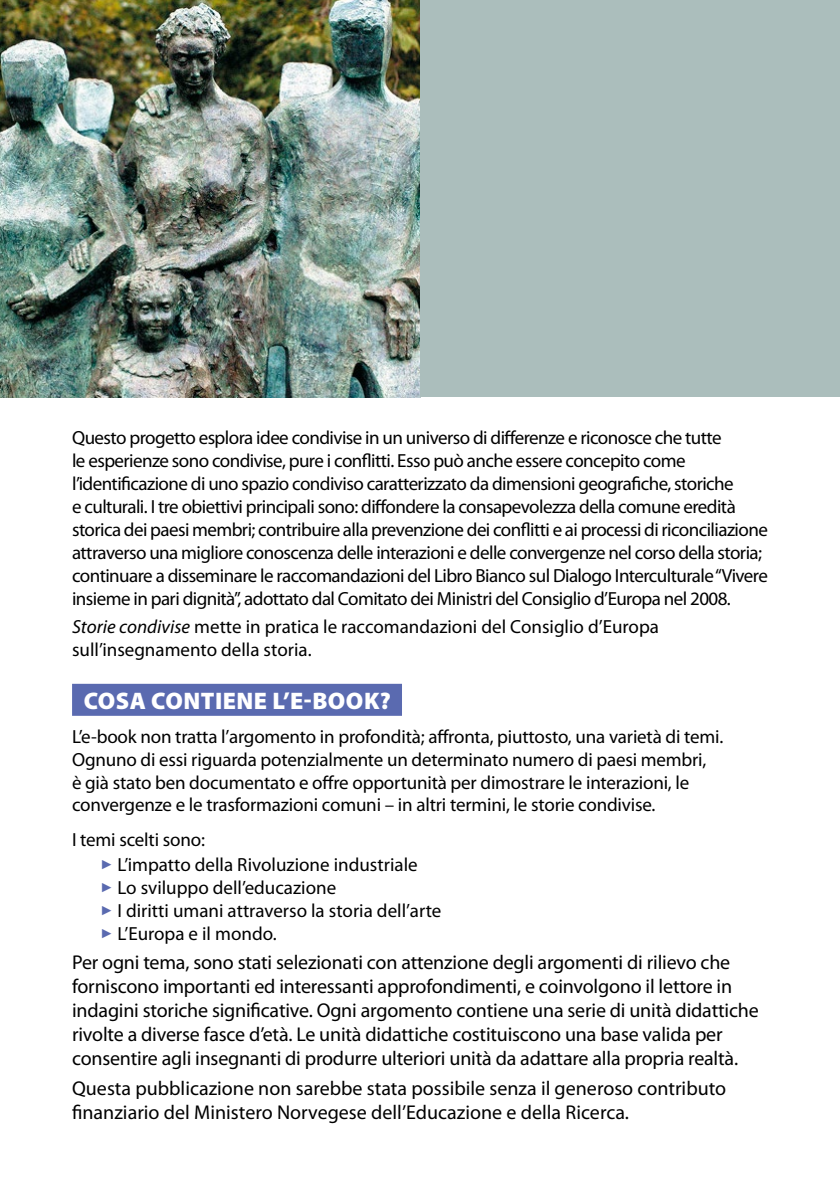
<style>
.page{position:relative;width:840px;height:1191px;background:#fff}
.page>*{position:absolute;margin:0;border:0;box-sizing:border-box;transform-origin:0 0}
.t1{font:900 24px "Myriad Pro";letter-spacing:.02em;color:#fff}
.t2{font:20px/24px "Myriad Pro";letter-spacing:-.01em;color:#000}
.t3{font:19px/23px "Myriad Pro";letter-spacing:-.03em;color:#000}
.t4{font:19px/22.8px "Myriad Pro";letter-spacing:-.01em;color:#000}
.t5{font:19px/23px "Myriad Pro";color:#000}
.s1{font-style:italic}
.s2{color:#5a6ab0}
</style>
<div class="page">
<div style="left:72px;top:684px;width:330px;height:32px;background:#5a6ab0"></div>
<img style="left:0;top:0;width:420px;height:397px">
<div style="left:420px;top:0;width:419px;height:397px;background:#abbebc"></div>
<p class="t3" style="left:72px;top:425px;width:697px">Questo progetto esplora idee condivise in un universo di differenze e riconosce che tutte<br>le esperienze sono condivise, pure i conflitti. Esso può anche essere concepito come l’identificazione di uno spazio condiviso caratterizzato da dimensioni geografiche, storiche<br>e culturali. I tre obiettivi principali sono: diffondere la consapevolezza della comune eredità storica dei paesi membri; contribuire alla prevenzione dei conflitti e ai processi di riconciliazione attraverso una migliore conoscenza delle interazioni e delle convergenze nel corso della storia; continuare a disseminare le raccomandazioni del Libro Bianco sul Dialogo Interculturale “Vivere insieme in pari dignità”, adottato dal Comitato dei Ministri del Consiglio d’Europa nel 2008.</p>
<p class="t5" style="left:72px;top:615px;width:588px"><span class="s1">Storie condivise</span> mette in pratica le raccomandazioni del Consiglio d’Europa sull’insegnamento della storia.</p>
<p class="t1" style="left:84px;top:684px;width:308px">COSA CONTIENE L’E-BOOK?</p>
<p class="t4" style="left:72px;top:725px;width:652px">L’e-book non tratta l’argomento in profondità; affronta, piuttosto, una varietà di temi.<br>Ognuno di essi riguarda potenzialmente un determinato numero di paesi membri,<br>è già stato ben documentato e offre opportunità per dimostrare le interazioni, le convergenze e le trasformazioni comuni – in altri termini, le storie condivise.</p>
<p class="t4" style="left:72px;top:827px;width:134px">I temi scelti sono:</p>
<p class="t5" style="left:100px;top:853px;width:318px"><span class="s2">✓</span> L’impatto della Rivoluzione industriale</p>
<p class="t5" style="left:100px;top:875px;width:237px"><span class="s2">✓</span> Lo sviluppo dell’educazione</p>
<p class="t5" style="left:100px;top:898px;width:342px"><span class="s2">✓</span> I diritti umani attraverso la storia dell’arte</p>
<p class="t5" style="left:100px;top:921px;width:178px"><span class="s2">✓</span> L’Europa e il mondo.</p>
<p class="t2" style="left:72px;top:950px;width:687px">Per ogni tema, sono stati selezionati con attenzione degli argomenti di rilievo che forniscono importanti ed interessanti approfondimenti, e coinvolgono il lettore in indagini storiche significative. Ogni argomento contiene una serie di unità didattiche rivolte a diverse fasce d’età. Le unità didattiche costituiscono una base valida per consentire agli insegnanti di produrre ulteriori unità da adattare alla propria realtà.</p>
<p class="t2" style="left:72px;top:1076px;width:655px">Questa pubblicazione non sarebbe stata possibile senza il generoso contributo finanziario del Ministero Norvegese dell’Educazione e della Ricerca.</p>
</div>
